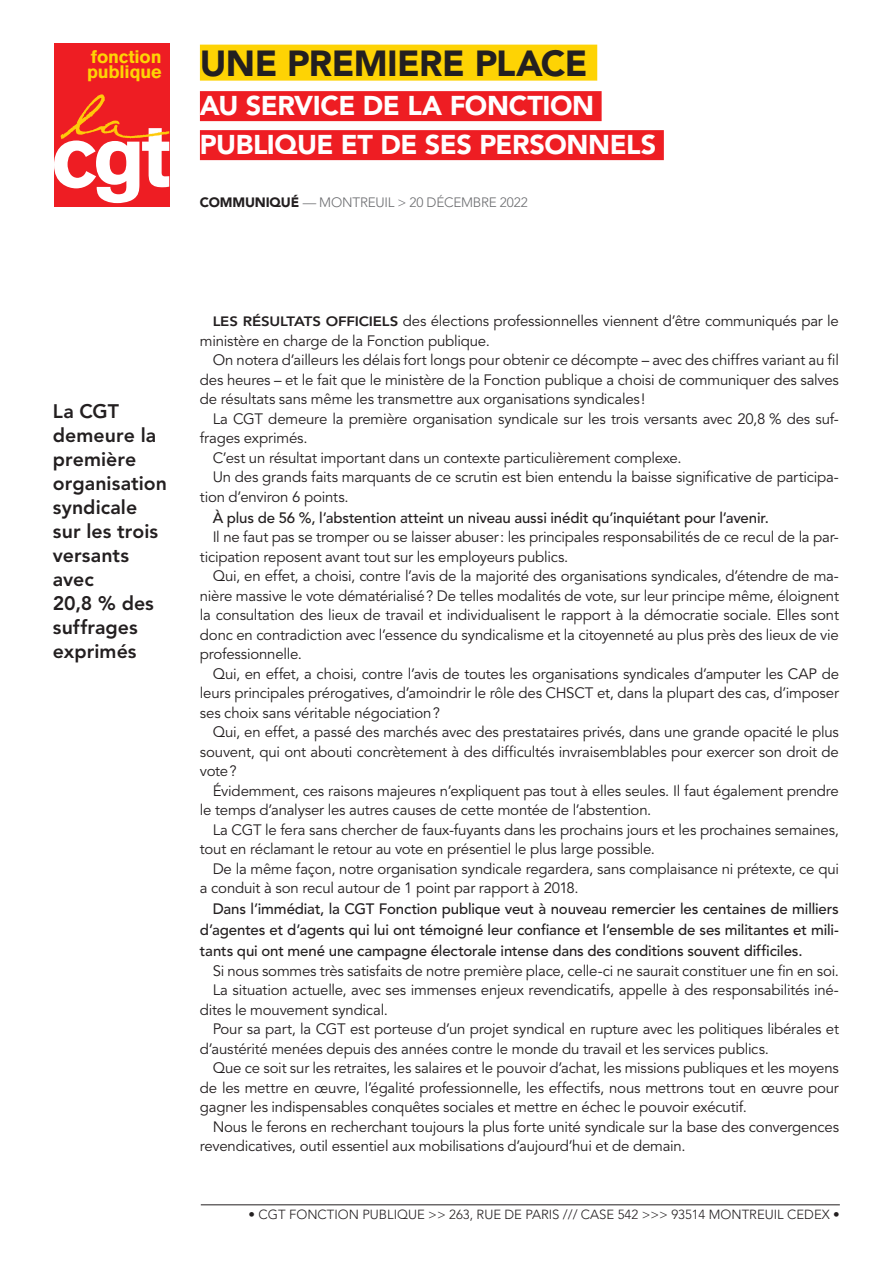
<style>
.page{position:relative;width:893px;height:1263px;background:#fff}
.page>*{position:absolute;margin:0;border:0;box-sizing:border-box;transform-origin:0 0}
.t1{font:900 36px "Avenir LT Std";letter-spacing:-.015em;color:#231f20}
.t2{font:900 27px/39px "Avenir LT Std";letter-spacing:-.015em;color:#fff}
.t3{font:800 19.5px/24px "Avenir LT Std";letter-spacing:.005em;color:#231f20}
.t4{font:700 18px/15px "Akzidenz Grotesk BQ";letter-spacing:-.01em;color:#fed304}
.t5{font:15px/19.5px "Avenir LT Std";letter-spacing:-.015em;color:#231f20}
.t6{font:500 15px/21px "Avenir LT Std";letter-spacing:-.01em;color:#231f20;text-align:justify}
.t7{font:300 13.5px "Avenir LT Std";letter-spacing:-.01em;color:#6c6d70}
.t8{font:300 13.2px "Avenir LT Std";color:#231f20}
.s1{font-weight:900;color:#231f20}
.s2{font-weight:800;font-size:13.5px}
</style>
<div class="page">
<div style="left:200px;top:45px;width:397px;height:36px;background:#fed304"></div>
<div style="left:200px;top:91px;width:402px;height:30px;background:#ee1d23"></div>
<div style="left:200px;top:130px;width:464px;height:30px;background:#ee1d23"></div>
<div style="left:54px;top:43px;width:115px;height:163px;background:#ee1d23"></div>
<svg style="left:54px;top:94px;width:115px;height:109px"></svg>
<hr style="left:201px;top:1204px;width:639px;height:1px;background:#231f20">
<p class="t4" style="left:87px;top:49px;width:76px">fonction publique</p>
<h1 class="t1" style="left:200px;top:42px;width:389px">UNE PREMIERE PLACE</h1>
<h2 class="t2" style="left:200px;top:86px;width:458px">AU SERVICE DE LA FONCTION<br>PUBLIQUE ET DE SES PERSONNELS</h2>
<p class="t7" style="left:200px;top:194px;width:329px"><span class="s1">COMMUNIQUÉ</span> — MONTREUIL &gt; 20 DÉCEMBRE 2022</p>
<h3 class="t3" style="left:53px;top:400px;width:116px">La CGT demeure la première organisation syndicale sur les trois versants avec<br>20,8 % des suffrages exprimés</h3>
<p class="t5" style="left:200px;top:311px;width:640px;text-indent:13px"><span class="s2">LES RÉSULTATS OFFICIELS</span> des élections professionnelles viennent d’être communiqués par le ministère en charge de la Fonction publique.</p>
<p class="t5" style="left:200px;top:350px;width:641px;text-align:justify;text-indent:13px">On notera d’ailleurs les délais fort longs pour obtenir ce décompte – avec des chiffres variant au fil des heures – et le fait que le ministère de la Fonction publique a choisi de communiquer des salves de résultats sans même les transmettre aux organisations syndicales!</p>
<p class="t5" style="left:213px;top:409px;width:628px">La CGT demeure la première organisation syndicale sur les trois versants avec 20,8 % des suf-</p>
<p class="t5" style="left:200px;top:428px;width:109px">frages exprimés.</p>
<p class="t5" style="left:213px;top:448px;width:470px">C’est un résultat important dans un contexte particulièrement complexe.</p>
<p class="t5" style="left:213px;top:467px;width:628px">Un des grands faits marquants de ce scrutin est bien entendu la baisse significative de participa-</p>
<p class="t5" style="left:200px;top:487px;width:150px">tion d’environ 6 points.</p>
<p class="t6" style="left:213px;top:507px;width:558px">À plus de 56 %, l’abstention atteint un niveau aussi inédit qu’inquiétant pour l’avenir.</p>
<p class="t5" style="left:200px;top:527px;width:640px;text-indent:13px">Il ne faut pas se tromper ou se laisser abuser: les principales responsabilités de ce recul de la par&shy;ticipation reposent avant tout sur les employeurs publics.</p>
<p class="t5" style="left:200px;top:566px;width:641px;text-align:justify;text-indent:13px">Qui, en effet, a choisi, contre l’avis de la majorité des organisations syndicales, d’étendre de ma&shy;nière massive le vote dématérialisé? De telles modalités de vote, sur leur principe même, éloignent la consultation des lieux de travail et individualisent le rapport à la démocratie sociale. Elles sont donc en contradiction avec l’essence du syndicalisme et la citoyenneté au plus près des lieux de vie professionnelle.</p>
<p class="t5" style="left:200px;top:664px;width:641px;text-align:justify;text-indent:13px">Qui, en effet, a choisi, contre l’avis de toutes les organisations syndicales d’amputer les CAP de leurs principales prérogatives, d’amoindrir le rôle des CHSCT et, dans la plupart des cas, d’imposer ses choix sans véritable négociation?</p>
<p class="t5" style="left:200px;top:722px;width:641px;text-align:justify;text-indent:13px">Qui, en effet, a passé des marchés avec des prestataires privés, dans une grande opacité le plus souvent, qui ont abouti concrètement à des difficultés invraisemblables pour exercer son droit de vote?</p>
<p class="t5" style="left:200px;top:781px;width:640px;text-indent:13px">Évidemment, ces raisons majeures n’expliquent pas tout à elles seules. Il faut également prendre le temps d’analyser les autres causes de cette montée de l’abstention.</p>
<p class="t5" style="left:200px;top:820px;width:640px;text-indent:13px">La CGT le fera sans chercher de faux-fuyants dans les prochains jours et les prochaines semaines, tout en réclamant le retour au vote en présentiel le plus large possible.</p>
<p class="t5" style="left:200px;top:859px;width:641px;text-indent:13px">De la même façon, notre organisation syndicale regardera, sans complaisance ni prétexte, ce qui a conduit à son recul autour de 1 point par rapport à 2018.</p>
<p class="t6" style="left:200px;top:899px;width:640px;text-indent:13px">Dans l’immédiat, la CGT Fonction publique veut à nouveau remercier les centaines de milliers d’agentes et d’agents qui lui ont témoigné leur confiance et l’ensemble de ses militantes et mili&shy;tants qui ont mené une campagne électorale intense dans des conditions souvent difficiles.</p>
<p class="t5" style="left:213px;top:961px;width:628px">Si nous sommes très satisfaits de notre première place, celle-ci ne saurait constituer une fin en soi.</p>
<p class="t5" style="left:213px;top:980px;width:628px">La situation actuelle, avec ses immenses enjeux revendicatifs, appelle à des responsabilités iné-</p>
<p class="t5" style="left:200px;top:1000px;width:190px">dites le mouvement syndical.</p>
<p class="t5" style="left:213px;top:1019px;width:628px">Pour sa part, la CGT est porteuse d’un projet syndical en rupture avec les politiques libérales et</p>
<p class="t5" style="left:200px;top:1039px;width:571px">d’austérité menées depuis des années contre le monde du travail et les services publics.</p>
<p class="t5" style="left:213px;top:1058px;width:628px">Que ce soit sur les retraites, les salaires et le pouvoir d’achat, les missions publiques et les moyens</p>
<p class="t5" style="left:200px;top:1078px;width:640px">de les mettre en œuvre, l’égalité professionnelle, les effectifs, nous mettrons tout en œuvre pour</p>
<p class="t5" style="left:200px;top:1097px;width:548px">gagner les indispensables conquêtes sociales et mettre en échec le pouvoir exécutif.</p>
<p class="t5" style="left:213px;top:1117px;width:628px">Nous le ferons en recherchant toujours la plus forte unité syndicale sur la base des convergences</p>
<p class="t5" style="left:200px;top:1136px;width:487px">revendicatives, outil essentiel aux mobilisations d’aujourd’hui et de demain.</p>
<p class="t8" style="left:249px;top:1207px;width:593px">• CGT FONCTION PUBLIQUE &gt;&gt; 263, RUE DE PARIS /// CASE 542 &gt;&gt;&gt; 93514 MONTREUIL CEDEX •</p>
</div>
